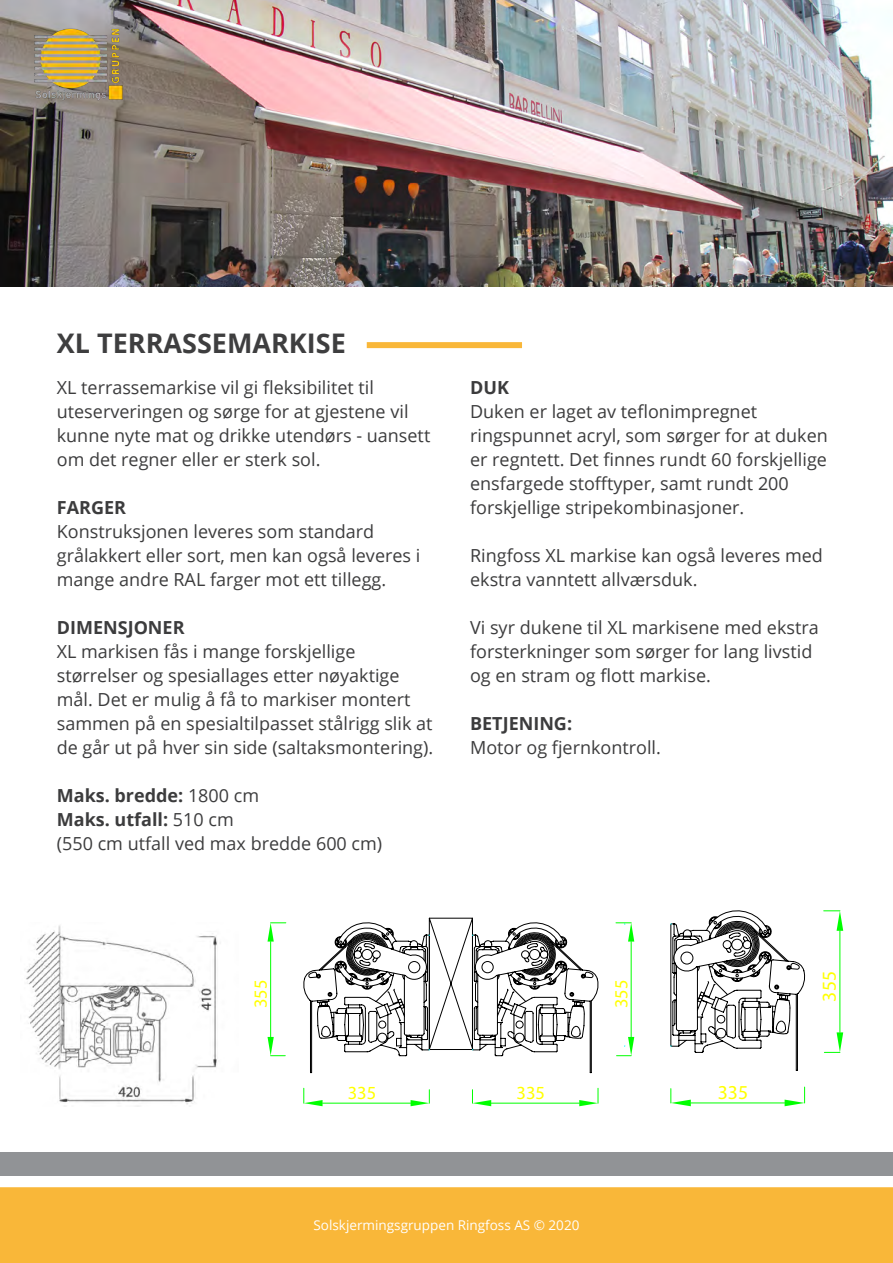
<style>
.page{position:relative;width:893px;height:1263px;background:#fff}
.page>*{position:absolute;margin:0;border:0;box-sizing:border-box;transform-origin:0 0}
.t1{font:700 27px "Open Sans";color:#3e3e3f}
.t2{font:19.8px "Myriad Pro";color:#ff0}
.t3{font:18.6px "Myriad Pro";color:#ff0}
.t4{font:18px/24px "Open Sans";color:#3c3c3d}
.t5{font:700 18px "Open Sans";color:#3c3c3d}
.t6{font:13.5px "Open Sans";color:#fff}
.s1{font-weight:700}
</style>
<div class="page">
<div style="left:367px;top:342px;width:155px;height:6px;background:#f9b739"></div>
<img style="left:0;top:0;width:893px;height:286px">
<div style="left:0;top:1187px;width:893px;height:76px;background:#f9b739"></div>
<div style="left:0;top:1152px;width:893px;height:23px;background:#919396"></div>
<img style="left:32px;top:26px;width:93px;height:77px">
<img style="left:26px;top:925px;width:191px;height:180px">
<hr style="left:840px;top:931px;width:1px;height:101px;background:#0f0">
<svg style="left:824px;top:1032px;width:19px;height:21px"></svg>
<svg style="left:824px;top:910px;width:19px;height:21px"></svg>
<hr style="left:691px;top:1103px;width:94px;height:1px;background:#0f0">
<svg style="left:785px;top:1087px;width:20px;height:19px"></svg>
<svg style="left:671px;top:1088px;width:20px;height:18px"></svg>
<svg style="left:671px;top:910px;width:135px;height:160px"></svg>
<svg style="left:616px;top:922px;width:18px;height:134px"></svg>
<hr style="left:491px;top:1103px;width:88px;height:1px;background:#0f0">
<svg style="left:579px;top:1088px;width:20px;height:18px"></svg>
<svg style="left:472px;top:1090px;width:19px;height:16px"></svg>
<hr style="left:270px;top:941px;width:1px;height:96px;background:#0f0">
<svg style="left:268px;top:1037px;width:17px;height:19px"></svg>
<svg style="left:268px;top:922px;width:18px;height:19px"></svg>
<hr style="left:323px;top:1103px;width:88px;height:1px;background:#0f0">
<svg style="left:304px;top:1088px;width:19px;height:18px"></svg>
<svg style="left:411px;top:1090px;width:19px;height:16px"></svg>
<svg style="left:303px;top:918px;width:296px;height:155px"></svg>
<h1 class="t1" style="left:57px;top:324px;width:290px">XL TERRASSEMARKISE</h1>
<p class="t4" style="left:57px;top:375px;width:375px">XL terrassemarkise vil gi fleksibilitet til uteserveringen og sørge for at gjestene vil kunne nyte mat og drikke utendørs - uansett om det regner eller er sterk sol.</p>
<p class="t5" style="left:57px;top:494px;width:71px">FARGER</p>
<p class="t4" style="left:57px;top:519px;width:365px">Konstruksjonen leveres som standard grålakkert eller sort, men kan også leveres i mange andre RAL farger mot ett tillegg.</p>
<p class="t5" style="left:57px;top:614px;width:129px">DIMENSJONER</p>
<p class="t4" style="left:57px;top:639px;width:378px">XL markisen fås i mange forskjellige størrelser og spesiallages etter nøyaktige mål. Det er mulig å få to markiser montert sammen på en spesialtilpasset stålrigg slik at de går ut på hver sin side (saltaksmontering).</p>
<p class="t4" style="left:57px;top:783px;width:327px"><span class="s1">Maks. bredde:</span> 1800 cm<br><span class="s1">Maks. utfall:</span> 510 cm<br>(550 cm utfall ved max bredde 600 cm)</p>
<p class="t5" style="left:470px;top:374px;width:40px">DUK</p>
<p class="t4" style="left:470px;top:399px;width:359px">Duken er laget av teflonimpregnet ringspunnet acryl, som sørger for at duken er regntett. Det finnes rundt 60 forskjellige ensfargede stofftyper, samt rundt 200 forskjellige stripekombinasjoner.</p>
<p class="t4" style="left:470px;top:543px;width:354px">Ringfoss XL markise kan også leveres med ekstra vanntett allværsduk.</p>
<p class="t4" style="left:470px;top:615px;width:350px">Vi syr dukene til XL markisene med ekstra forsterkninger som sørger for lang livstid og en stram og flott markise.</p>
<p class="t5" style="left:470px;top:710px;width:104px">BETJENING:</p>
<p class="t4" style="left:470px;top:735px;width:192px">Motor og fjernkontroll.</p>
<p class="t3" style="left:249px;top:1008px;width:30px;rotate:-90deg">355</p>
<p class="t3" style="left:348px;top:1082px;width:30px">335</p>
<p class="t3" style="left:516px;top:1082px;width:30px">335</p>
<p class="t3" style="left:610px;top:1008px;width:30px;rotate:-90deg">355</p>
<p class="t2" style="left:718px;top:1080px;width:32px">335</p>
<p class="t2" style="left:817px;top:1001px;width:32px;rotate:-90deg">355</p>
<p class="t6" style="left:314px;top:1215px;width:267px">Solskjermingsgruppen Ringfoss AS © 2020</p>
</div>
